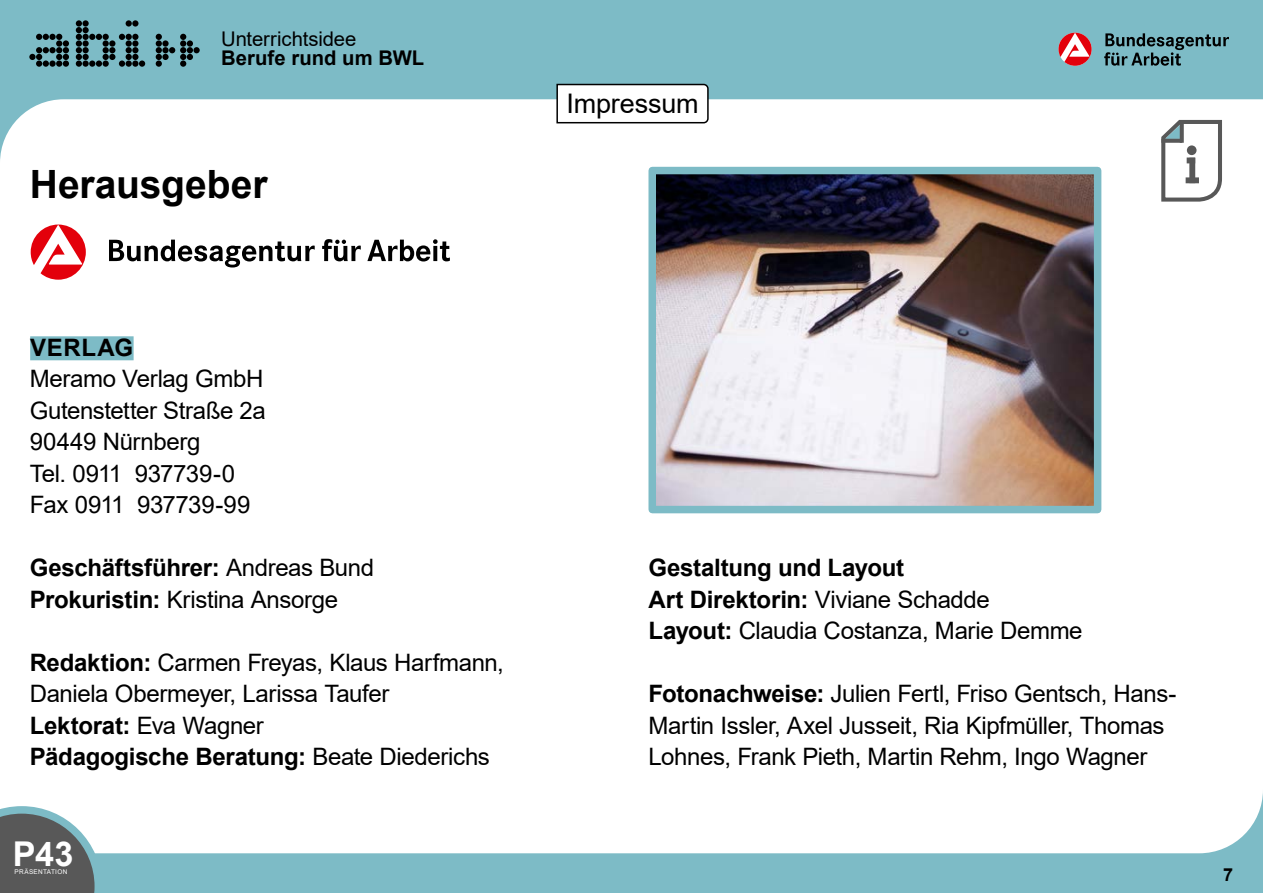
<style>
.page{position:relative;width:1263px;height:893px;background:#7dbbc6}
.page>*{position:absolute;margin:0;border:0;box-sizing:border-box;transform-origin:0 0}
.H2_u-idee{font:700 39px "Arial";color:#000}
.t1{font:700 34.2px "Arial";color:#fff}
.H1_u-idee{font:27px "Arial";letter-spacing:-.005em;color:#000}
.p_LB{font:24px/31.5px "Arial";letter-spacing:-.015em;color:#000}
.p_LB-2{font:700 24px "Arial";letter-spacing:-.01em;color:#000}
.H3_u-idee{font:700 24px "Arial";letter-spacing:.025em;color:#000}
.t2{font:20.25px "Arial";letter-spacing:-.005em;color:#000}
.t3{font:700 20.25px "Arial";letter-spacing:.005em;color:#000}
.t4{font:700 18px "Arial";color:#000}
.t5{font:6.45px "Arial";letter-spacing:.05em;color:#fff}
.s1{font-weight:400}
.s2{font-weight:700}
</style>
<div class="page">
<div style="left:0;top:99px;width:1263px;height:754px;background:#fff"></div>
<svg style="left:1104px;top:33px;width:125px;height:33px"></svg>
<svg style="left:1058px;top:33px;width:33px;height:33px"></svg>
<svg style="left:29px;top:34px;width:40px;height:33px"></svg>
<svg style="left:76px;top:20px;width:69px;height:47px"></svg>
<svg style="left:156px;top:34px;width:44px;height:33px"></svg>
<svg style="left:0;top:806px;width:102px;height:87px;background:#757d7f"></svg>
<div style="left:30px;top:336px;width:104px;height:24px;background:#7dbbc6"></div>
<svg style="left:109px;top:240px;width:206px;height:28px;background:#acacac"></svg>
<svg style="left:322px;top:239px;width:39px;height:22px"></svg>
<svg style="left:367px;top:239px;width:83px;height:22px;background:#969696"></svg>
<svg style="left:31px;top:225px;width:55px;height:55px;background:#f18489"></svg>
<img style="left:657px;top:176px;width:435px;height:328px">
<div style="left:648px;top:167px;width:453px;height:346px;border:8px solid #7dbbc6"></div>
<svg style="left:556px;top:83px;width:153px;height:41px;background:#e5e6e6"></svg>
<svg style="left:1157px;top:118px;width:67px;height:86px;background:#dcddde"></svg>
<svg style="left:1161px;top:139px;width:19px;height:4px"></svg>
<svg style="left:1180px;top:121px;width:4px;height:22px"></svg>
<div style="left:1185px;top:177px;width:14px;height:6px;background:#585858"></div>
<div style="left:1187px;top:158px;width:8px;height:5px;background:#585858"></div>
<div style="left:1189px;top:158px;width:6px;height:25px;background:#585858"></div>
<div style="left:1187px;top:145px;width:9px;height:10px;background:#585858;border-radius:50%"></div>
<p class="t2" style="left:221px;top:25px;width:137px">Unterrichtsidee</p>
<p class="t3" style="left:221px;top:44px;width:205px">Berufe rund um BWL</p>
<h2 class="H2_u-idee" style="left:30px;top:157px;width:239px">Herausgeber</h2>
<h3 class="H3_u-idee" style="left:30px;top:330px;width:104px">VERLAG</h3>
<p class="p_LB" style="left:30px;top:363px;width:238px">Meramo Verlag GmbH<br>Gutenstetter Straße 2a<br>90449 Nürnberg<br>Tel. 0911 937739-0<br>Fax 0911 937739-99</p>
<p class="p_LB-2" style="left:30px;top:551px;width:346px">Geschäftsführer: <span class="s1">Andreas Bund</span></p>
<p class="p_LB" style="left:30px;top:583px;width:310px"><span class="s2">Prokuristin:</span> Kristina Ansorge</p>
<p class="p_LB" style="left:30px;top:646px;width:476px"><span class="s2">Redaktion:</span> Carmen Freyas, Klaus Harfmann,<br>Daniela Obermeyer, Larissa Taufer</p>
<p class="p_LB-2" style="left:30px;top:708px;width:236px">Lektorat: <span class="s1">Eva Wagner</span></p>
<p class="p_LB-2" style="left:30px;top:740px;width:462px">Pädagogische Beratung: <span class="s1">Beate Diederichs</span></p>
<h1 class="H1_u-idee" style="left:566px;top:85px;width:134px">Impressum</h1>
<p class="p_LB-2" style="left:648px;top:551px;width:257px">Gestaltung und Layout</p>
<p class="p_LB" style="left:648px;top:583px;width:436px"><span class="s2">Art Direktorin:</span> Viviane Schadde<br><span class="s2">Layout:</span> Claudia Costanza, Marie Demme</p>
<p class="p_LB" style="left:648px;top:678px;width:528px"><span class="s2">Fotonachweise:</span> Julien Fertl, Friso Gentsch, Hans-<br>Martin Issler, Axel Jusseit, Ria Kipfmüller, Thomas<br>Lohnes, Frank Pieth, Martin Rehm, Ingo Wagner</p>
<h2 class="t1" style="left:13px;top:830px;width:62px">P43</h2>
<p class="t5" style="left:15px;top:867px;width:54px">PRÄSENTATION</p>
<p class="t4" style="left:1223px;top:861px;width:12px">7</p>
</div>
